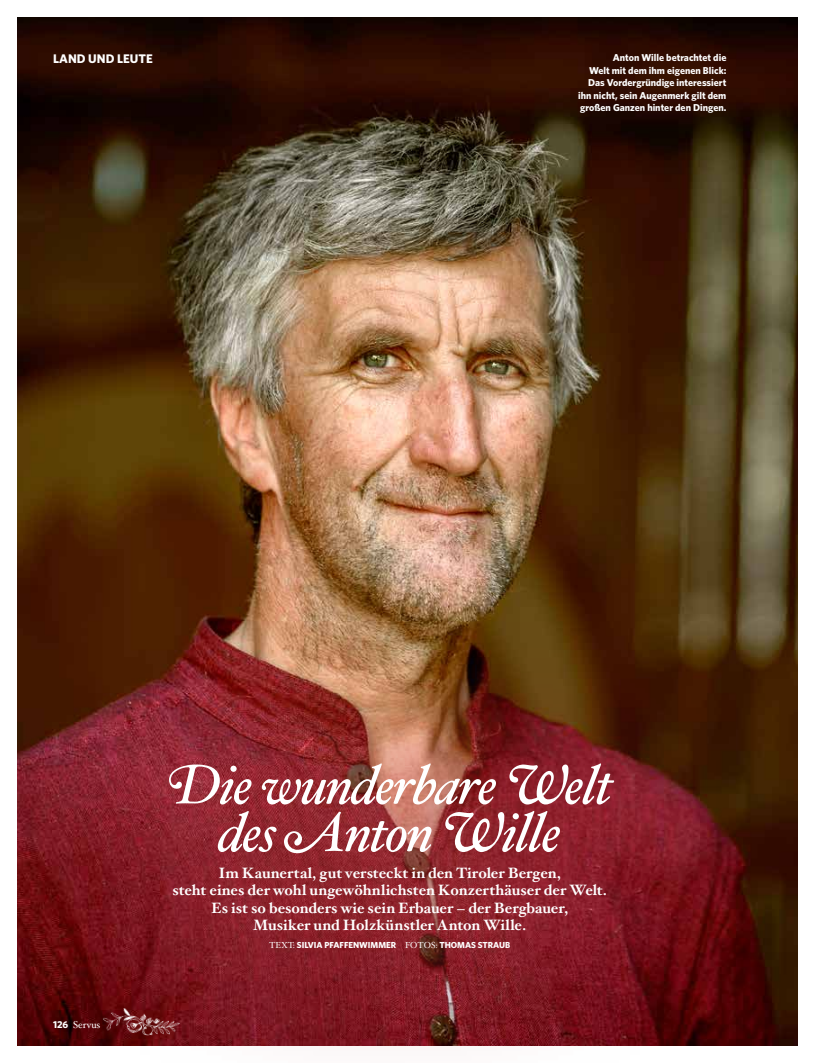
<style>
.page{position:relative;width:815px;height:1063px;background:#fff}
.page>*{position:absolute;margin:0;border:0;box-sizing:border-box;transform-origin:0 0}
.t1{font:italic 55px/47.5px "Hoefler Txt";letter-spacing:-.03em;color:#fff;text-align:center}
.t2{font:700 15px/17.5px "Hoefler Txt";letter-spacing:-.005em;color:#fff;text-align:center}
.t3{font:700 12.5px "Whitney";color:#fff}
.t4{font:700 10px/12.5px "Whitney";color:#fff;text-align:right}
.t5{font:10px "Hoefler Txt";letter-spacing:-.005em;color:#fff}
.t6{font:700 8.75px "Whitney";color:#fff}
.s1{font-family:"Whitney";font-weight:700}
.s2{font-family:"Hoefler Txt";font-weight:400}
</style>
<div class="page">
<img style="left:18px;top:18px;width:779px;height:1027px">
<div style="left:33px;top:622px;width:716px;height:441px;background:#9b272c;opacity:.8"></div>
<img style="left:99px;top:1002px;width:83px;height:45px">
<p class="t3" style="left:53px;top:50px;width:101px">LAND UND LEUTE</p>
<p class="t4" style="left:578px;top:51px;width:150px">Anton Wille betrachtet die<br>Welt mit dem ihm eigenen Blick:<br>Das Vordergründige interessiert ihn nicht, sein Augenmerk gilt dem großen Ganzen hinter den Dingen.</p>
<p class="t5" style="left:53px;top:1017px;width:49px"><span class="s1">126</span> Servus</p>
<h1 class="t1" style="left:166px;top:761px;width:448px">Die wunderbare Welt des Anton Wille</h1>
<p class="t2" style="left:173px;top:863px;width:436px">Im Kaunertal, gut versteckt in den Tiroler Bergen,<br>steht eines der wohl ungewöhnlichsten Konzerthäuser der Welt.<br>Es ist so besonders wie sein Erbauer – der Bergbauer,<br>Musiker und Holzkünstler Anton Wille.</p>
<p class="t6" style="left:269px;top:939px;width:243px"><span class="s2">TEXT:</span> SILVIA PFAFFENWIMMER <span class="s2">FOTOS:</span> THOMAS STRAUB</p>
</div>
